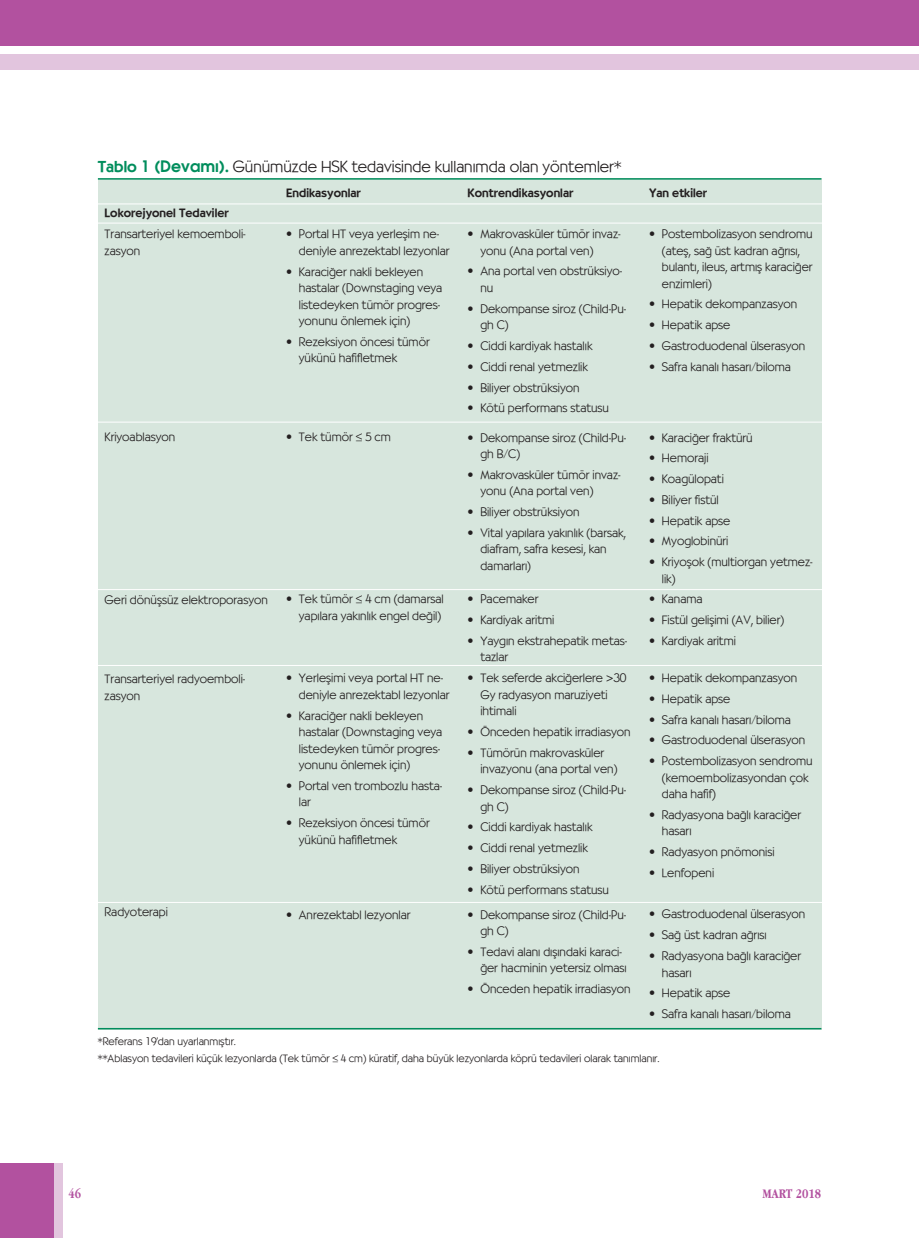
<style>
.page{position:relative;width:919px;height:1238px;background:#fff}
.page>*{position:absolute;margin:0;border:0;box-sizing:border-box;transform-origin:0 0}
.t1{font:300 15.75px "Bernhardt";color:#231f20}
.t2{font:700 13.5px "Apple Garamond";color:#b2519f}
.t3{font:300 12px/16.5px "Bernhardt";color:#231f20}
.t4{font:500 12px "Bernhardt";color:#231f20}
.t5{font:300 10.5px/16.8px "Bernhardt";color:#231f20}
.s1{font-weight:500;color:#008d5c}
.s2{font-family:"Avant Garde TR";font-weight:600;color:#008d5c}
.s3{font-family:"Avant Garde TR";font-weight:400}
</style>
<div class="page">
<div style="left:0;top:1163px;width:54px;height:74px;background:#b2519f"></div>
<div style="left:54px;top:1163px;width:8px;height:74px;background:#e2c5de"></div>
<div style="left:0;top:54px;width:918px;height:15px;background:#e2c5de"></div>
<div style="left:0;top:0;width:918px;height:45px;background:#b2519f"></div>
<div style="left:98px;top:178px;width:723px;height:851px;background:#d7e6dd"></div>
<hr style="left:98px;top:178px;width:723px;height:2px;background:#008d5c">
<hr style="left:98px;top:203px;width:724px;height:1px;background:#fff">
<hr style="left:98px;top:223px;width:724px;height:1px;background:#fff">
<hr style="left:98px;top:422px;width:724px;height:1px;background:#fff">
<hr style="left:98px;top:589px;width:724px;height:1px;background:#fff">
<hr style="left:98px;top:665px;width:724px;height:1px;background:#fff">
<hr style="left:98px;top:902px;width:724px;height:1px;background:#fff">
<hr style="left:98px;top:1027px;width:723px;height:2px;background:#008d5c">
<h1 class="t1" style="left:98px;top:157px;width:525px"><span class="s1">Tablo</span> <span class="s2">1 (Devamı)</span><span class="s1">.</span> Günümüzde HSK tedavisinde kullanımda olan yöntemler*</h1>
<p class="t4" style="left:105px;top:206px;width:126px">Lokorejyonel Tedaviler</p>
<p class="t3" style="left:105px;top:226px;width:142px">Transarteriyel kemoemboli&shy;zasyon</p>
<p class="t3" style="left:105px;top:429px;width:72px">Kriyoablasyon</p>
<p class="t3" style="left:105px;top:591px;width:165px">Geri dönüşsüz elektroporasyon</p>
<p class="t3" style="left:105px;top:670px;width:142px">Transarteriyel radyoemboli&shy;zasyon</p>
<p class="t3" style="left:105px;top:903px;width:65px">Radyoterapi</p>
<p class="t4" style="left:286px;top:185px;width:76px">Endikasyonlar</p>
<p class="t3" style="left:299px;top:226px;width:152px;text-indent:-13px">• Portal HT veya yerleşim ne&shy;deniyle anrezektabl lezyonlar</p>
<p class="t3" style="left:299px;top:263px;width:145px;text-indent:-13px">• Karaciğer nakli bekleyen hastalar (Downstaging veya listedeyken tümör progres&shy;yonunu önlemek için)</p>
<p class="t3" style="left:299px;top:333px;width:132px;text-indent:-13px">• Rezeksiyon öncesi tümör yükünü hafifletmek</p>
<p class="t3" style="left:286px;top:429px;width:106px">• Tek tümör ≤ 5 cm</p>
<p class="t3" style="left:286px;top:591px;width:159px;text-align:right">• Tek tümör ≤ 4 cm (damarsal yapılara yakınlık engel değil)</p>
<p class="t3" style="left:299px;top:670px;width:152px;text-indent:-13px">• Yerleşimi veya portal HT ne&shy;deniyle anrezektabl lezyonlar</p>
<p class="t3" style="left:299px;top:707px;width:145px;text-indent:-13px">• Karaciğer nakli bekleyen hastalar (Downstaging veya listedeyken tümör progres&shy;yonunu önlemek için)</p>
<p class="t3" style="left:299px;top:777px;width:145px;text-indent:-13px">• Portal ven trombozlu hasta&shy;lar</p>
<p class="t3" style="left:299px;top:814px;width:132px;text-indent:-13px">• Rezeksiyon öncesi tümör yükünü hafifletmek</p>
<p class="t3" style="left:286px;top:906px;width:126px">• Anrezektabl lezyonlar</p>
<p class="t4" style="left:467px;top:185px;width:107px">Kontrendikasyonlar</p>
<p class="t3" style="left:480px;top:226px;width:142px;text-indent:-13px">• Makrovasküler tümör invaz&shy;yonu (Ana portal ven)</p>
<p class="t3" style="left:480px;top:263px;width:143px;text-indent:-13px">• Ana portal ven obstrüksiyo&shy;nu</p>
<p class="t3" style="left:480px;top:300px;width:147px;text-indent:-13px">• Dekompanse siroz (Child-Pu&shy;gh C)</p>
<p class="t3" style="left:467px;top:338px;width:126px">• Ciddi kardiyak hastalık</p>
<p class="t3" style="left:467px;top:358px;width:122px">• Ciddi renal yetmezlik</p>
<p class="t3" style="left:467px;top:379px;width:113px">• Biliyer obstrüksiyon</p>
<p class="t3" style="left:467px;top:400px;width:143px">• Kötü performans statusu</p>
<p class="t3" style="left:480px;top:429px;width:147px;text-indent:-13px">• Dekompanse siroz (Child-Pu&shy;gh B/C)</p>
<p class="t3" style="left:480px;top:466px;width:142px;text-indent:-13px">• Makrovasküler tümör invaz&shy;yonu (Ana portal ven)</p>
<p class="t3" style="left:467px;top:504px;width:113px">• Biliyer obstrüksiyon</p>
<p class="t3" style="left:480px;top:524px;width:147px;text-indent:-13px">• Vital yapılara yakınlık (barsak, diafram, safra kesesi, kan damarları)</p>
<p class="t3" style="left:467px;top:591px;width:72px">• Pacemaker</p>
<p class="t3" style="left:467px;top:612px;width:88px">• Kardiyak aritmi</p>
<p class="t3" style="left:480px;top:632px;width:148px;text-indent:-13px">• Yaygın ekstrahepatik metas&shy;tazlar</p>
<p class="t3" style="left:480px;top:670px;width:148px;text-indent:-13px">• Tek seferde akciğerlere <span class="s3">&gt;</span>30<br>Gy radyasyon maruziyeti ihtimali</p>
<p class="t3" style="left:467px;top:723px;width:164px">• Önceden hepatik irradiasyon</p>
<p class="t3" style="left:480px;top:744px;width:139px;text-indent:-13px">• Tümörün makrovasküler invazyonu (ana portal ven)</p>
<p class="t3" style="left:480px;top:781px;width:147px;text-indent:-13px">• Dekompanse siroz (Child-Pu&shy;gh C)</p>
<p class="t3" style="left:467px;top:819px;width:126px">• Ciddi kardiyak hastalık</p>
<p class="t3" style="left:467px;top:839px;width:122px">• Ciddi renal yetmezlik</p>
<p class="t3" style="left:467px;top:860px;width:113px">• Biliyer obstrüksiyon</p>
<p class="t3" style="left:467px;top:881px;width:143px">• Kötü performans statusu</p>
<p class="t3" style="left:480px;top:906px;width:147px;text-indent:-13px">• Dekompanse siroz (Child-Pu&shy;gh C)</p>
<p class="t3" style="left:480px;top:943px;width:148px;text-indent:-13px">• Tedavi alanı dışındaki karaci&shy;ğer hacminin yetersiz olması</p>
<p class="t3" style="left:467px;top:980px;width:164px">• Önceden hepatik irradiasyon</p>
<p class="t4" style="left:649px;top:185px;width:60px">Yan etkiler</p>
<p class="t3" style="left:661px;top:226px;width:152px;text-indent:-13px">• Postembolizasyon sendromu (ateş, sağ üst kadran ağrısı, bulantı, ileus, artmış karaciğer enzimleri)</p>
<p class="t3" style="left:649px;top:296px;width:150px">• Hepatik dekompanzasyon</p>
<p class="t3" style="left:649px;top:317px;width:83px">• Hepatik apse</p>
<p class="t3" style="left:649px;top:337px;width:158px">• Gastroduodenal ülserasyon</p>
<p class="t3" style="left:649px;top:358px;width:143px">• Safra kanalı hasarı/biloma</p>
<p class="t3" style="left:649px;top:429px;width:105px">• Karaciğer fraktürü</p>
<p class="t3" style="left:649px;top:450px;width:61px">• Hemoraji</p>
<p class="t3" style="left:649px;top:470px;width:76px">• Koagülopati</p>
<p class="t3" style="left:649px;top:491px;width:71px">• Biliyer fistül</p>
<p class="t3" style="left:649px;top:512px;width:83px">• Hepatik apse</p>
<p class="t3" style="left:649px;top:533px;width:81px">• Myoglobinüri</p>
<p class="t3" style="left:661px;top:553px;width:152px;text-indent:-13px">• Kriyoşok (multiorgan yetmez&shy;lik)</p>
<p class="t3" style="left:649px;top:591px;width:55px">• Kanama</p>
<p class="t3" style="left:649px;top:611px;width:137px">• Fistül gelişimi (AV, bilier)</p>
<p class="t3" style="left:649px;top:632px;width:88px">• Kardiyak aritmi</p>
<p class="t3" style="left:649px;top:669px;width:150px">• Hepatik dekompanzasyon</p>
<p class="t3" style="left:649px;top:690px;width:83px">• Hepatik apse</p>
<p class="t3" style="left:649px;top:711px;width:143px">• Safra kanalı hasarı/biloma</p>
<p class="t3" style="left:649px;top:732px;width:158px">• Gastroduodenal ülserasyon</p>
<p class="t3" style="left:661px;top:752px;width:152px;text-indent:-13px">• Postembolizasyon sendromu (kemoembolizasyondan çok daha hafif)</p>
<p class="t3" style="left:661px;top:806px;width:141px;text-indent:-13px">• Radyasyona bağlı karaciğer hasarı</p>
<p class="t3" style="left:649px;top:843px;width:127px">• Radyasyon pnömonisi</p>
<p class="t3" style="left:649px;top:864px;width:67px">• Lenfopeni</p>
<p class="t3" style="left:649px;top:906px;width:158px">• Gastroduodenal ülserasyon</p>
<p class="t3" style="left:649px;top:926px;width:119px">• Sağ üst kadran ağrısı</p>
<p class="t3" style="left:661px;top:947px;width:141px;text-indent:-13px">• Radyasyona bağlı karaciğer hasarı</p>
<p class="t3" style="left:649px;top:984px;width:83px">• Hepatik apse</p>
<p class="t3" style="left:649px;top:1005px;width:143px">• Safra kanalı hasarı/biloma</p>
<p class="t5" style="left:98px;top:1032px;width:563px">*Referans <span class="s3">1</span>9’dan uyarlanmıştır.<br>**Ablasyon tedavileri küçük lezyonlarda (Tek tümör ≤ 4 cm) küratif, daha büyük lezyonlarda köprü tedavileri olarak tanımlanır.</p>
<p class="t2" style="left:68px;top:1186px;width:14px">46</p>
<p class="t2" style="left:762px;top:1186px;width:60px">MART 2018</p>
</div>
